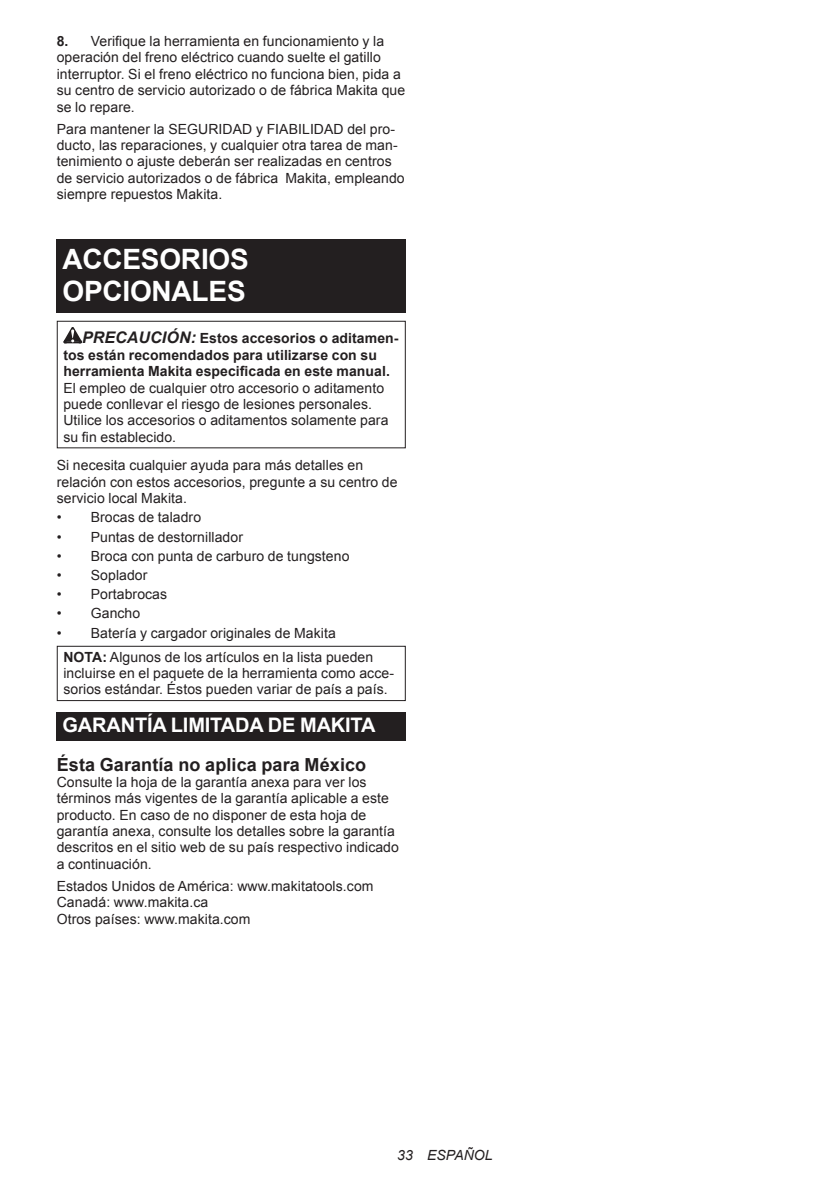
<style>
.page{position:relative;width:840px;height:1191px;background:#fff}
.page>*{position:absolute;margin:0;border:0;box-sizing:border-box;transform-origin:0 0}
.t1{font:700 28px/32.8px "Arial";letter-spacing:-.01em;color:#fff}
.t2{font:700 20px "Arial";letter-spacing:-.01em;color:#fff}
.t3{font:700 18px "Arial";letter-spacing:.005em;color:#231f20}
.t4{font:14px/16.4px "Arial";letter-spacing:.005em;color:#231f20}
.t5{font:700 14px/16.4px "Arial";letter-spacing:.005em;color:#231f20}
.t6{font:italic 14px "Arial";letter-spacing:.005em;color:#231f20}
.s1{font-weight:700}
.s2{font-style:italic;font-size:16px}
</style>
<div class="page">
<div style="left:57px;top:239px;width:348px;height:74px;background:#231f20"></div>
<svg style="left:63px;top:327px;width:19px;height:16px"></svg>
<div style="left:57px;top:321px;width:348px;height:127px;border:1px solid #231f20"></div>
<div style="left:57px;top:646px;width:348px;height:55px;border:1px solid #231f20"></div>
<div style="left:57px;top:712px;width:348px;height:29px;background:#231f20"></div>
<p class="t4" style="left:57px;top:33px;width:350px"><span class="s1">8.</span> Verifique la herramienta en funcionamiento y la operación del freno eléctrico cuando suelte el gatillo interruptor. Si el freno eléctrico no funciona bien, pida a su centro de servicio autorizado o de fábrica Makita que se lo repare.</p>
<p class="t4" style="left:57px;top:121px;width:349px">Para mantener la SEGURIDAD y FIABILIDAD del pro&shy;ducto, las reparaciones, y cualquier otra tarea de man&shy;tenimiento o ajuste deberán ser realizadas en centros de servicio autorizados o de fábrica Makita, empleando siempre repuestos Makita.</p>
<h1 class="t1" style="left:62px;top:243px;width:188px">ACCESORIOS<br>OPCIONALES</h1>
<p class="t5" style="left:63px;top:331px;width:336px;text-indent:19px"><span class="s2">PRECAUCIÓN:</span> Estos accesorios o aditamen&shy;tos están recomendados para utilizarse con su herramienta Makita especificada en este manual.</p>
<p class="t4" style="left:63px;top:379px;width:326px">El empleo de cualquier otro accesorio o aditamento puede conllevar el riesgo de lesiones personales.<br>Utilice los accesorios o aditamentos solamente para su fin establecido.</p>
<p class="t4" style="left:57px;top:457px;width:342px">Si necesita cualquier ayuda para más detalles en relación con estos accesorios, pregunte a su centro de servicio local Makita.</p>
<p class="t4" style="left:57px;top:509px;width:146px">• Brocas de taladro</p>
<p class="t4" style="left:57px;top:528px;width:188px">• Puntas de destornillador</p>
<p class="t4" style="left:57px;top:548px;width:294px">• Broca con punta de carburo de tungsteno</p>
<p class="t4" style="left:57px;top:567px;width:92px">• Soplador</p>
<p class="t4" style="left:57px;top:586px;width:112px">• Portabrocas</p>
<p class="t4" style="left:57px;top:605px;width:85px">• Gancho</p>
<p class="t4" style="left:63px;top:621px;width:311px;line-height:23.8px;text-indent:-7px">• Batería y cargador originales de Makita<br><span class="s1">NOTA:</span> Algunos de los artículos en la lista pueden</p>
<p class="t4" style="left:63px;top:665px;width:332px">incluirse en el paquete de la herramienta como acce&shy;sorios estándar. Éstos pueden variar de país a país.</p>
<h2 class="t2" style="left:62px;top:712px;width:314px">GARANTÍA LIMITADA DE MAKITA</h2>
<p class="t3" style="left:57px;top:752px;width:311px">Ésta Garantía no aplica para México</p>
<p class="t4" style="left:57px;top:774px;width:343px">Consulte la hoja de la garantía anexa para ver los términos más vigentes de la garantía aplicable a este producto. En caso de no disponer de esta hoja de garantía anexa, consulte los detalles sobre la garantía descritos en el sitio web de su país respectivo indicado a continuación.</p>
<p class="t4" style="left:57px;top:878px;width:318px">Estados Unidos de América: www.makitatools.com<br>Canadá: www.makita.ca<br>Otros países: www.makita.com</p>
<p class="t6" style="left:397px;top:1146px;width:97px">33 ESPAÑOL</p>
</div>
